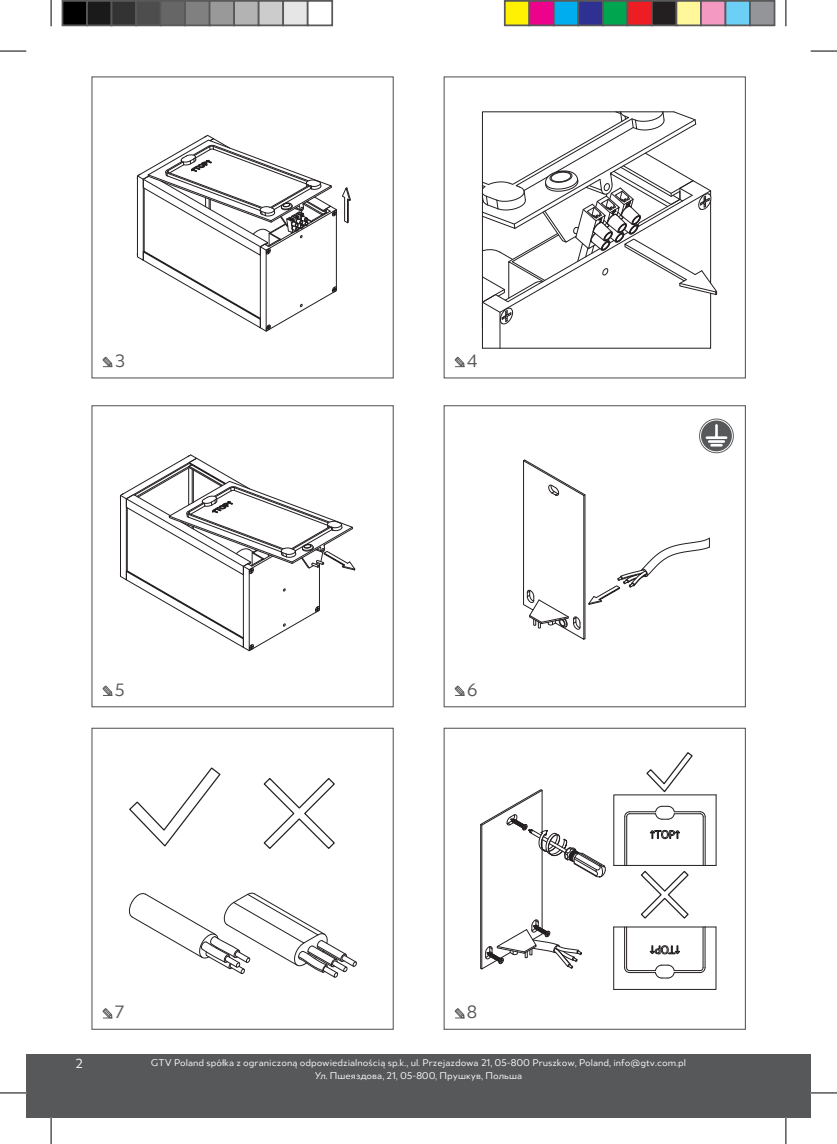
<style>
.page{position:relative;width:837px;height:1144px;background:#fff}
.page>*{position:absolute;margin:0;border:0;box-sizing:border-box;transform-origin:0 0}
.t1{font:19.07px "Merel";color:#57585a}
.t2{font:14px "Merel";color:#fff}
.t3{font:10.5px/12.6px "Merel";color:#fff;text-align:center}
</style>
<div class="page">
<div style="left:26px;top:1054px;width:784px;height:64px;background:#57585a"></div>
<div style="left:91px;top:405px;width:302px;height:302px;border:1px solid #57585a"></div>
<div style="left:91px;top:728px;width:302px;height:302px;border:1px solid #57585a"></div>
<div style="left:443px;top:405px;width:302px;height:302px;border:1px solid #57585a"></div>
<div style="left:443px;top:728px;width:302px;height:302px;border:1px solid #57585a"></div>
<svg style="left:136px;top:134px;width:215px;height:198px"></svg>
<svg style="left:119px;top:454px;width:237px;height:198px"></svg>
<svg style="left:129px;top:892px;width:228px;height:86px"></svg>
<svg style="left:129px;top:767px;width:92px;height:80px"></svg>
<svg style="left:263px;top:778px;width:72px;height:71px"></svg>
<svg style="left:481px;top:111px;width:236px;height:238px"></svg>
<svg style="left:523px;top:459px;width:187px;height:181px"></svg>
<svg style="left:613px;top:926px;width:103px;height:64px"></svg>
<svg style="left:480px;top:789px;width:126px;height:181px"></svg>
<svg style="left:613px;top:752px;width:103px;height:167px"></svg>
<svg style="left:103px;top:356px;width:9px;height:11px"></svg>
<svg style="left:103px;top:685px;width:9px;height:11px"></svg>
<svg style="left:103px;top:1008px;width:9px;height:11px"></svg>
<svg style="left:455px;top:356px;width:9px;height:11px"></svg>
<svg style="left:455px;top:685px;width:9px;height:11px"></svg>
<svg style="left:455px;top:1008px;width:9px;height:11px"></svg>
<svg style="left:698px;top:418px;width:35px;height:35px"></svg>
<div style="left:699px;top:419px;width:33px;height:33px;border:1px solid #fff;border-radius:50%"></div>
<hr style="left:706px;top:436px;width:20px;height:3px;background:#fff">
<hr style="left:709px;top:440px;width:14px;height:3px;background:#fff">
<svg style="left:715px;top:425px;width:2px;height:11px"></svg>
<svg style="left:711px;top:444px;width:10px;height:2px"></svg>
<svg style="left:0;top:51px;width:26px;height:1px"></svg>
<svg style="left:810px;top:51px;width:26px;height:1px"></svg>
<svg style="left:0;top:1092px;width:26px;height:1px"></svg>
<svg style="left:810px;top:1092px;width:26px;height:1px"></svg>
<svg style="left:51px;top:0;width:1px;height:26px"></svg>
<svg style="left:51px;top:1118px;width:1px;height:26px"></svg>
<svg style="left:785px;top:0;width:1px;height:26px"></svg>
<svg style="left:785px;top:1118px;width:1px;height:26px"></svg>
<div style="left:62px;top:1px;width:25px;height:24px;background:#000"></div>
<div style="left:62px;top:0;width:26px;height:26px;border:2px solid #595959"></div>
<div style="left:87px;top:1px;width:24px;height:24px;background:#1a1a1a"></div>
<div style="left:86px;top:0;width:26px;height:26px;border:2px solid #595959"></div>
<div style="left:111px;top:1px;width:25px;height:24px;background:#333"></div>
<div style="left:111px;top:0;width:26px;height:26px;border:2px solid #595959"></div>
<div style="left:136px;top:1px;width:24px;height:24px;background:#4d4d4d"></div>
<div style="left:135px;top:0;width:26px;height:26px;border:2px solid #595959"></div>
<div style="left:160px;top:1px;width:25px;height:24px;background:#666"></div>
<div style="left:160px;top:0;width:26px;height:26px;border:2px solid #595959"></div>
<div style="left:185px;top:1px;width:24px;height:24px;background:#808080"></div>
<div style="left:184px;top:0;width:26px;height:26px;border:2px solid #595959"></div>
<div style="left:209px;top:1px;width:25px;height:24px;background:#999"></div>
<div style="left:209px;top:0;width:26px;height:26px;border:2px solid #595959"></div>
<div style="left:234px;top:1px;width:24px;height:24px;background:#b3b3b3"></div>
<div style="left:233px;top:0;width:26px;height:26px;border:2px solid #595959"></div>
<div style="left:258px;top:1px;width:25px;height:24px;background:#ccc"></div>
<div style="left:258px;top:0;width:26px;height:26px;border:2px solid #595959"></div>
<div style="left:283px;top:1px;width:24px;height:24px;background:#e6e6e6"></div>
<div style="left:282px;top:0;width:26px;height:26px;border:2px solid #595959"></div>
<div style="left:307px;top:0;width:26px;height:26px;border:2px solid #595959"></div>
<div style="left:504px;top:1px;width:25px;height:24px;background:#fff101"></div>
<div style="left:503px;top:0;width:27px;height:26px;border:2px solid #595959"></div>
<div style="left:529px;top:1px;width:24px;height:24px;background:#ed028c"></div>
<div style="left:528px;top:0;width:26px;height:26px;border:2px solid #595959"></div>
<div style="left:553px;top:1px;width:25px;height:24px;background:#00aeef"></div>
<div style="left:552px;top:0;width:27px;height:26px;border:2px solid #595959"></div>
<div style="left:578px;top:1px;width:24px;height:24px;background:#2e3092"></div>
<div style="left:577px;top:0;width:26px;height:26px;border:2px solid #595959"></div>
<div style="left:602px;top:1px;width:25px;height:24px;background:#00a54f"></div>
<div style="left:601px;top:0;width:27px;height:26px;border:2px solid #595959"></div>
<div style="left:627px;top:1px;width:24px;height:24px;background:#ee1d23"></div>
<div style="left:626px;top:0;width:26px;height:26px;border:2px solid #595959"></div>
<div style="left:651px;top:1px;width:25px;height:24px;background:#231f20"></div>
<div style="left:650px;top:0;width:27px;height:26px;border:2px solid #595959"></div>
<div style="left:676px;top:1px;width:24px;height:24px;background:#fff79a"></div>
<div style="left:675px;top:0;width:26px;height:26px;border:2px solid #595959"></div>
<div style="left:700px;top:1px;width:25px;height:24px;background:#f499c2"></div>
<div style="left:699px;top:0;width:27px;height:26px;border:2px solid #595959"></div>
<div style="left:725px;top:1px;width:24px;height:24px;background:#6bcff6"></div>
<div style="left:724px;top:0;width:26px;height:26px;border:2px solid #595959"></div>
<div style="left:749px;top:1px;width:25px;height:24px;background:#939598"></div>
<div style="left:748px;top:0;width:27px;height:26px;border:2px solid #595959"></div>
<h1 class="t1" style="left:114px;top:346px;width:12px">3</h1>
<h1 class="t1" style="left:466px;top:346px;width:13px">4</h1>
<h1 class="t1" style="left:114px;top:675px;width:12px">5</h1>
<h1 class="t1" style="left:466px;top:675px;width:13px">6</h1>
<h2 class="t2" style="left:75px;top:1053px;width:9px">2</h2>
<h1 class="t1" style="left:114px;top:998px;width:12px">7</h1>
<h1 class="t1" style="left:466px;top:998px;width:12px">8</h1>
<p class="t3" style="left:151px;top:1055px;width:536px">GTV Poland spółka z ograniczoną odpowiedzialnością sp.k., ul. Przejazdowa 21, 05-800 Pruszkow, Poland, info@gtv.com.pl<br>Ул. Пшеяздова, 21, 05-800, Прушкув, Польша</p>
</div>
